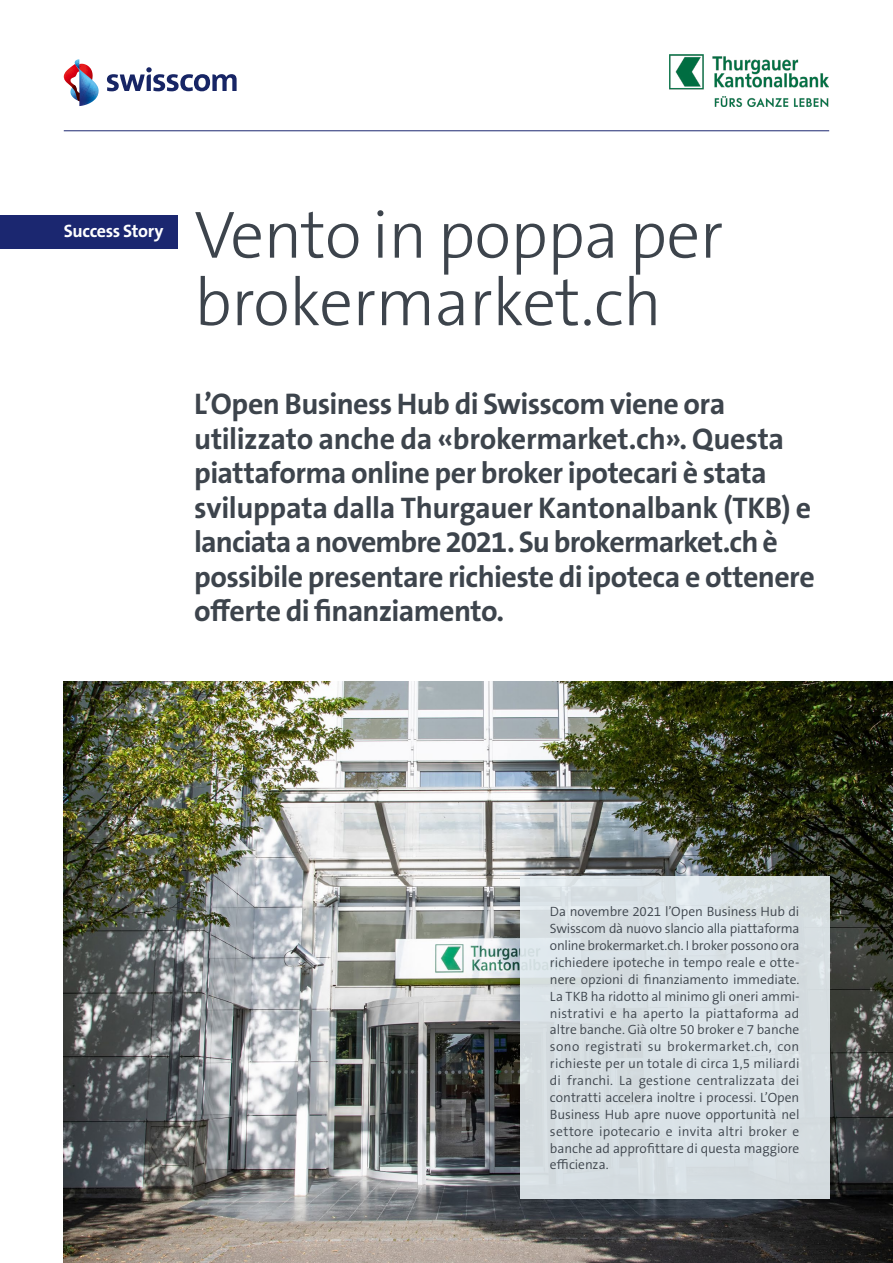
<style>
.page{position:relative;width:893px;height:1263px;background:#fff}
.page>*{position:absolute;margin:0;border:0;box-sizing:border-box;transform-origin:0 0}
.t1{font:300 67.5px/67.5px "The Sans B W3";letter-spacing:-.01em;color:#3d444c}
.t2{font:700 30px/34.5px "The Sans B W7";letter-spacing:-.02em;color:#3d444c}
.t3{font:700 18px "The Sans B W7";letter-spacing:-.02em;color:#fff}
.t4{font:300 13.5px/16.8px "The Sans B W4";color:#3d444c;text-align:justify}
</style>
<div class="page">
<img style="left:64px;top:681px;width:829px;height:582px">
<hr style="left:64px;top:130px;width:765px;height:1px;background:#1b2770">
<svg style="left:64px;top:59px;width:35px;height:47px"></svg>
<svg style="left:107px;top:67px;width:130px;height:24px"></svg>
<div style="left:0;top:215px;width:177px;height:34px;background:#1b2770"></div>
<div style="left:520px;top:876px;width:309px;height:323px;background:#d8e0e4"></div>
<img style="left:669px;top:54px;width:160px;height:52px">
<h3 class="t3" style="left:64px;top:220px;width:101px">Success Story</h3>
<h1 class="t1" style="left:194px;top:201px;width:531px">Vento in poppa per brokermarket.ch</h1>
<p class="t2" style="left:194px;top:387px;width:622px">L’Open Business Hub di Swisscom viene ora utilizzato anche da «brokermarket.ch». Questa piattaforma online per broker ipotecari è stata sviluppata dalla Thurgauer Kantonalbank (TKB) e lanciata a novembre 2021. Su brokermarket.ch è possibile presentare richieste di ipoteca e ottenere offerte di finanziamento.</p>
<p class="t4" style="left:550px;top:903px;width:251px">Da novembre 2021 l’Open Business Hub di Swisscom dà nuovo slancio alla piattaforma online brokermarket.ch. I broker possono ora richiedere ipoteche in tempo reale e otte&shy;nere opzioni di finanziamento immediate.<br>La TKB ha ridotto al minimo gli oneri ammi&shy;nistrativi e ha aperto la piattaforma ad altre banche. Già oltre 50 broker e 7 banche sono registrati su brokermarket.ch, con richieste per un totale di circa 1,5 miliardi di franchi. La gestione centralizzata dei contratti accelera inoltre i processi. L’Open Business Hub apre nuove opportunità nel settore ipotecario e invita altri broker e banche ad approfittare di questa maggiore efficienza.</p>
</div>
